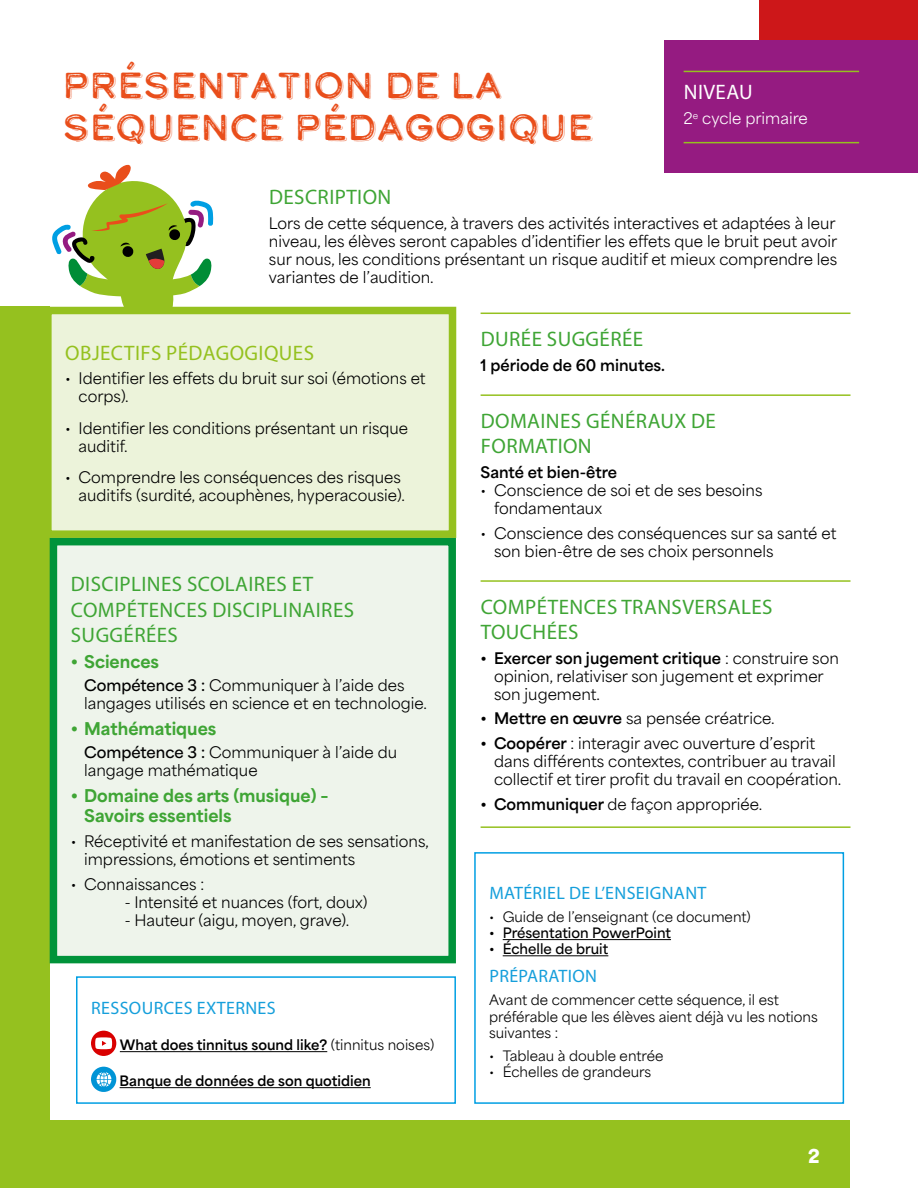
<style>
.page{position:relative;width:918px;height:1188px;background:#fff}
.page>*{position:absolute;margin:0;border:0;box-sizing:border-box;transform-origin:0 0}
.t1{font:36px/42px "Calder Dark Grit Shadow";color:#e94e1b}
.t2{font:21px/25.2px "Myriad Pro";letter-spacing:.02em;color:#3fa535}
.t3{font:21px "Myriad Pro";letter-spacing:.02em;color:#95c11f}
.t4{font:21px "Myriad Pro";letter-spacing:.02em;color:#fff}
.t5{font:18px "Myriad Pro";letter-spacing:.02em;color:#169fdb}
.t6{font:900 18px "Area Normal";color:#fff}
.t7{font:800 16.5px/19.8px "Area Normal";color:#3fa535}
.t8{font:15px/18px "Area Normal";color:#000}
.t9{font:700 15px "Area Normal";color:#000}
.t10{font:15px "Area Normal";color:#fff}
.t11{font:13.5px/16.2px "Area Normal";color:#000}
.t12{font:700 13.5px "Area Normal";color:#000}
.t13{font:600 13.5px "Area Normal";color:#000}
.s1{font-weight:600}
.s2{font-weight:400}
.s3{font-weight:700}
</style>
<div class="page">
<div style="left:40px;top:1120px;width:810px;height:68px;background:#95c11f"></div>
<div style="left:759px;top:0;width:159px;height:43px;background:#cd1719"></div>
<div style="left:0;top:307px;width:50px;height:881px;background:#95c11f"></div>
<div style="left:664px;top:40px;width:254px;height:133px;background:#951b81"></div>
<svg style="left:52px;top:164px;width:161px;height:143px"></svg>
<div style="left:48px;top:310px;width:405px;height:224px;background:#ecf3da"></div>
<div style="left:44px;top:307px;width:412px;height:231px;border:8px solid #95c11f"></div>
<div style="left:53px;top:542px;width:399px;height:418px;background:#eef4eb"></div>
<div style="left:50px;top:538px;width:406px;height:425px;border:8px solid #00933a"></div>
<hr style="left:481px;top:313px;width:369px;height:1px;background:#95c11f">
<hr style="left:481px;top:394px;width:369px;height:2px;background:#95c11f">
<hr style="left:481px;top:580px;width:369px;height:2px;background:#95c11f">
<hr style="left:481px;top:826px;width:369px;height:2px;background:#95c11f">
<hr style="left:684px;top:71px;width:175px;height:1px;background:#95c11f">
<hr style="left:684px;top:142px;width:175px;height:1px;background:#95c11f">
<hr style="left:120px;top:1051px;width:207px;height:1px;background:#000">
<hr style="left:120px;top:1087px;width:251px;height:1px;background:#000">
<div style="left:91px;top:1031px;width:25px;height:25px;background:#d90000;border-radius:50%"></div>
<svg style="left:95px;top:1037px;width:17px;height:12px"></svg>
<svg style="left:91px;top:1067px;width:25px;height:25px"></svg>
<svg style="left:97px;top:1072px;width:14px;height:15px"></svg>
<div style="left:76px;top:976px;width:380px;height:128px;border:2px solid #009fe3"></div>
<hr style="left:503px;top:939px;width:168px;height:1px;background:#000">
<hr style="left:503px;top:955px;width:105px;height:1px;background:#000">
<div style="left:474px;top:852px;width:370px;height:252px;border:2px solid #009fe3"></div>
<h1 class="t1" style="left:62px;top:64px;width:532px">PRÉSENTATION DE LA<br>SÉQUENCE PÉDAGOGIQUE</h1>
<h2 class="t4" style="left:684px;top:79px;width:70px">NIVEAU</h2>
<p class="t10" style="left:684px;top:105px;width:126px">2<sup>e</sup> cycle primaire</p>
<h2 class="t2" style="left:269px;top:184px;width:124px">DESCRIPTION</h2>
<p class="t8" style="left:269px;top:213px;width:570px;text-align:justify">Lors de cette séquence, à travers des activités interactives et adaptées à leur niveau, les élèves seront capables d’identifier les effets que le bruit peut avoir sur nous, les conditions présentant un risque auditif et mieux comprendre les variantes de l’audition.</p>
<h2 class="t3" style="left:65px;top:340px;width:250px">OBJECTIFS PÉDAGOGIQUES</h2>
<p class="t8" style="left:79px;top:368px;width:349px;text-indent:-14px">• Identifier les effets du bruit sur soi (émotions et corps).</p>
<p class="t8" style="left:79px;top:417px;width:331px;text-indent:-14px">• Identifier les conditions présentant un risque auditif.</p>
<p class="t8" style="left:65px;top:467px;width:341px;text-align:right">• Comprendre les conséquences des risques auditifs (surdité, acouphènes, hyperacousie).</p>
<h2 class="t2" style="left:71px;top:571px;width:285px">DISCIPLINES SCOLAIRES ET<br>COMPÉTENCES DISCIPLINAIRES<br>SUGGÉRÉES</h2>
<p class="t7" style="left:71px;top:650px;width:90px">• Sciences</p>
<p class="t8" style="left:84px;top:674px;width:344px"><span class="s1">Compétence 3 :</span> Communiquer à l’aide des langages utilisés en science et en technologie.</p>
<p class="t7" style="left:71px;top:717px;width:147px">• Mathématiques</p>
<p class="t8" style="left:84px;top:741px;width:314px"><span class="s1">Compétence 3 :</span> Communiquer à l’aide du langage mathématique</p>
<p class="t7" style="left:84px;top:784px;width:246px;text-indent:-13px">• Domaine des arts (musique) –<br>Savoirs essentiels</p>
<p class="t8" style="left:84px;top:830px;width:346px;text-indent:-14px">• Réceptivité et manifestation de ses sensations, impressions, émotions et sentiments</p>
<p class="t8" style="left:71px;top:873px;width:135px">• Connaissances :</p>
<p class="t8" style="left:125px;top:891px;width:244px">- Intensité et nuances (fort, doux)</p>
<p class="t8" style="left:125px;top:909px;width:226px">- Hauteur (aigu, moyen, grave).</p>
<p class="t5" style="left:91px;top:997px;width:186px">RESSOURCES EXTERNES</p>
<p class="t12" style="left:120px;top:1033px;width:316px">What does tinnitus sound like? <span class="s2">(tinnitus noises)</span></p>
<p class="t12" style="left:120px;top:1069px;width:253px">Banque de données de son quotidien</p>
<h2 class="t2" style="left:481px;top:326px;width:164px">DURÉE SUGGÉRÉE</h2>
<p class="t9" style="left:481px;top:351px;width:186px">1 période de 60 minutes.</p>
<h2 class="t2" style="left:481px;top:408px;width:237px">DOMAINES GÉNÉRAUX DE<br>FORMATION</h2>
<p class="t9" style="left:481px;top:459px;width:138px">Santé et bien-être</p>
<p class="t8" style="left:494px;top:479px;width:270px;text-indent:-14px">• Conscience de soi et de ses besoins fondamentaux</p>
<p class="t8" style="left:494px;top:522px;width:344px;text-indent:-14px">• Conscience des conséquences sur sa santé et son bien-être de ses choix personnels</p>
<h2 class="t2" style="left:481px;top:594px;width:293px">COMPÉTENCES TRANSVERSALES<br>TOUCHÉES</h2>
<p class="t8" style="left:494px;top:647px;width:346px;text-indent:-14px"><span class="s3">• Exercer son jugement critique</span> : construire son opinion, relativiser son jugement et exprimer son jugement.</p>
<p class="t8" style="left:481px;top:708px;width:296px"><span class="s3">• Mettre en œuvre</span> sa pensée créatrice.</p>
<p class="t8" style="left:494px;top:733px;width:349px;text-indent:-14px"><span class="s3">• Coopérer</span> : interagir avec ouverture d’esprit dans différents contextes, contribuer au travail collectif et tirer profit du travail en coopération.</p>
<p class="t8" style="left:481px;top:793px;width:283px"><span class="s3">• Communiquer</span> de façon appropriée.</p>
<p class="t5" style="left:489px;top:882px;width:219px">MATÉRIEL DE L’ENSEIGNANT</p>
<p class="t11" style="left:489px;top:907px;width:263px">• Guide de l’enseignant (ce document)</p>
<p class="t13" style="left:489px;top:921px;width:183px">• Présentation PowerPoint</p>
<p class="t13" style="left:489px;top:937px;width:121px">• Échelle de bruit</p>
<p class="t5" style="left:489px;top:965px;width:109px">PRÉPARATION</p>
<p class="t11" style="left:489px;top:990px;width:330px">Avant de commencer cette séquence, il est préférable que les élèves aient déjà vu les notions suivantes :</p>
<p class="t11" style="left:489px;top:1046px;width:176px">• Tableau à double entrée</p>
<p class="t11" style="left:489px;top:1062px;width:164px">• Échelles de grandeurs</p>
<p class="t6" style="left:808px;top:1140px;width:13px">2</p>
</div>
